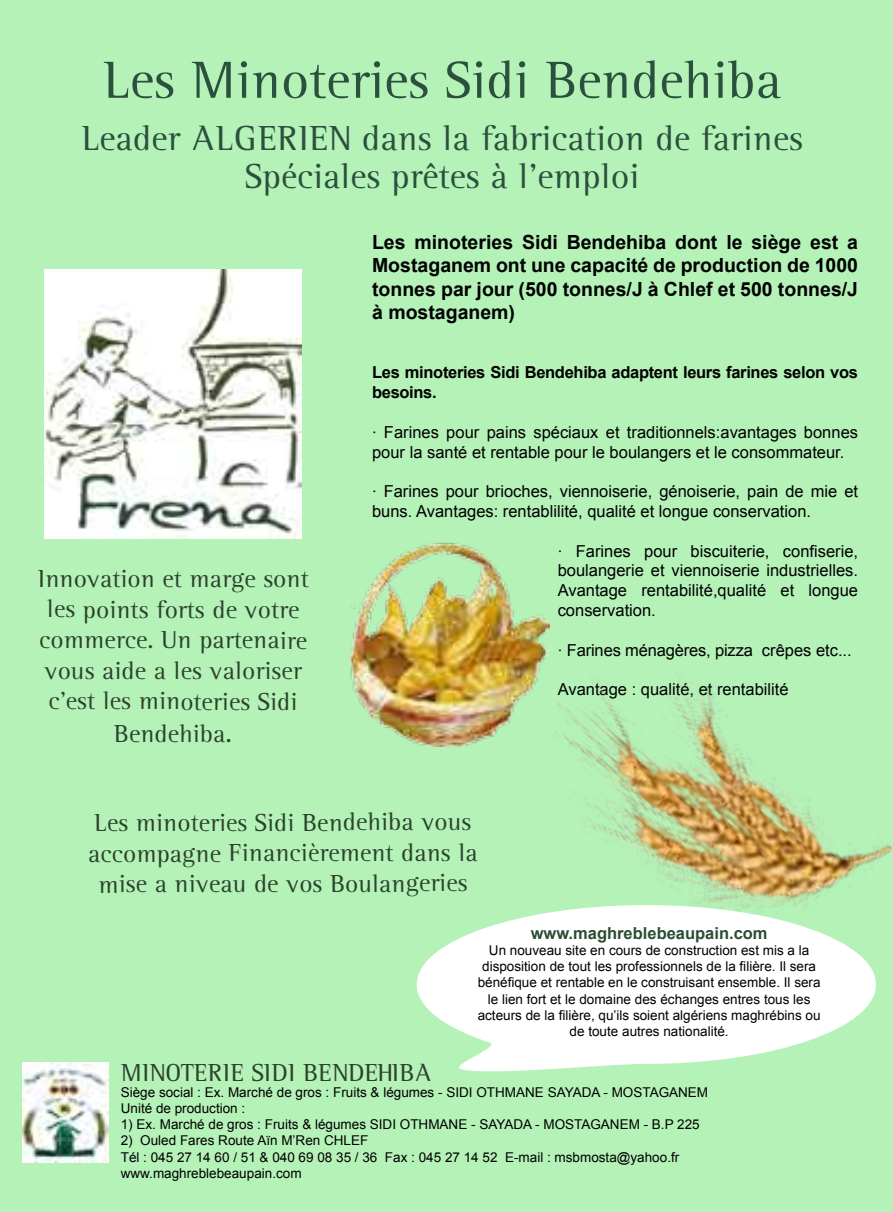
<style>
.page{position:relative;width:893px;height:1212px;background:#b5f2b8}
.page>*{position:absolute;margin:0;border:0;box-sizing:border-box;transform-origin:0 0}
.t1{font:54px "Leftist Mono Serif";color:#2c503e}
.t2{font:36px/37.5px "Leftist Mono Serif";color:#2c503e;text-align:center}
.t3{font:25.5px/30.9px "Leftist Mono Serif";color:#2c422d;text-align:center}
.t4{font:700 19.5px/23.4px "Arial";color:#000;text-align:justify}
.t5{font:16.5px/19.8px "Arial";color:#000}
.t6{font:700 16.5px/19.8px "Arial";letter-spacing:-.02em;color:#000}
.t7{font:700 16.5px "Arial";color:#2b4d32}
.t8{font:13.5px/16.2px "Arial";color:#000}
.s1{font-size:27px}
</style>
<div class="page">
<img style="left:22px;top:1063px;width:86px;height:100px">
<img style="left:44px;top:269px;width:258px;height:270px">
<svg style="left:417px;top:922px;width:457px;height:150px;fill:#fff"></svg>
<img style="left:350px;top:543px;width:195px;height:203px">
<img style="left:503px;top:619px;width:390px;height:376px">
<h1 class="t1" style="left:103px;top:49px;width:680px">Les Minoteries Sidi Bendehiba</h1>
<h2 class="t2" style="left:81px;top:121px;width:723px">Leader ALGERIEN dans la fabrication de farines<br>Spéciales prêtes à l’emploi</h2>
<h3 class="t3" style="left:38px;top:564px;width:272px">Innovation et marge sont les points forts de votre commerce. Un partenaire vous aide a les valoriser c’est les minoteries Sidi<br>Bendehiba<span class="s1">.</span></h3>
<h3 class="t4" style="left:372px;top:231px;width:487px">Les minoteries Sidi Bendehiba dont le siège est a Mostaganem ont une capacité de production de 1000 tonnes par jour (500 tonnes/J à Chlef et 500 tonnes/J à mostaganem)</h3>
<p class="t6" style="left:372px;top:363px;width:487px">Les minoteries Sidi Bendehiba adaptent leurs farines selon vos besoins.</p>
<p class="t5" style="left:372px;top:422px;width:487px">· Farines pour pains spéciaux et traditionnels:avantages bonnes pour la santé et rentable pour le boulangers et le consommateur.</p>
<p class="t5" style="left:372px;top:482px;width:488px">· Farines pour brioches, viennoiserie, génoiserie, pain de mie et buns. Avantages: rentablilité, qualité et longue conservation.</p>
<p class="t5" style="left:558px;top:541px;width:302px;text-align:justify">· Farines pour biscuiterie, confiserie, boulangerie et viennoiserie industrielles.<br>Avantage rentabilité,qualité et longue conservation.</p>
<p class="t5" style="left:558px;top:640px;width:296px">· Farines ménagères, pizza crêpes etc...</p>
<p class="t5" style="left:558px;top:680px;width:232px">Avantage : qualité, et rentabilité</p>
<h3 class="t3" style="left:88px;top:808px;width:391px">Les minoteries Sidi Bendehiba vous accompagne Financièrement dans la mise a niveau de vos Boulangeries</h3>
<p class="t7" style="left:531px;top:922px;width:238px">www.maghreblebeaupain.com</p>
<p class="t8" style="left:478px;top:942px;width:344px;text-align:center">Un nouveau site en cours de construction est mis a la disposition de tout les professionnels de la filière. Il sera bénéfique et rentable en le construisant ensemble. Il sera le lien fort et le domaine des échanges entres tous les acteurs de la filière, qu’ils soient algériens maghrébins ou de toute autres nationalité.</p>
<h3 class="t3" style="left:121px;top:1057px;width:313px">MINOTERIE SIDI BENDEHIBA</h3>
<p class="t8" style="left:121px;top:1084px;width:589px">Siège social : Ex. Marché de gros : Fruits &amp; légumes - SIDI OTHMANE SAYADA - MOSTAGANEM<br>Unité de production :</p>
<p class="t8" style="left:121px;top:1116px;width:580px">1) Ex. Marché de gros : Fruits &amp; légumes SIDI OTHMANE - SAYADA - MOSTAGANEM - B.P 225</p>
<p class="t8" style="left:121px;top:1132px;width:560px">2) Ouled Fares Route Aïn M’Ren CHLEF<br>Tél : 045 27 14 60 / 51 &amp; 040 69 08 35 / 36 Fax : 045 27 14 52 E-mail : msbmosta@yahoo.fr www.maghreblebeaupain.com</p>
</div>
